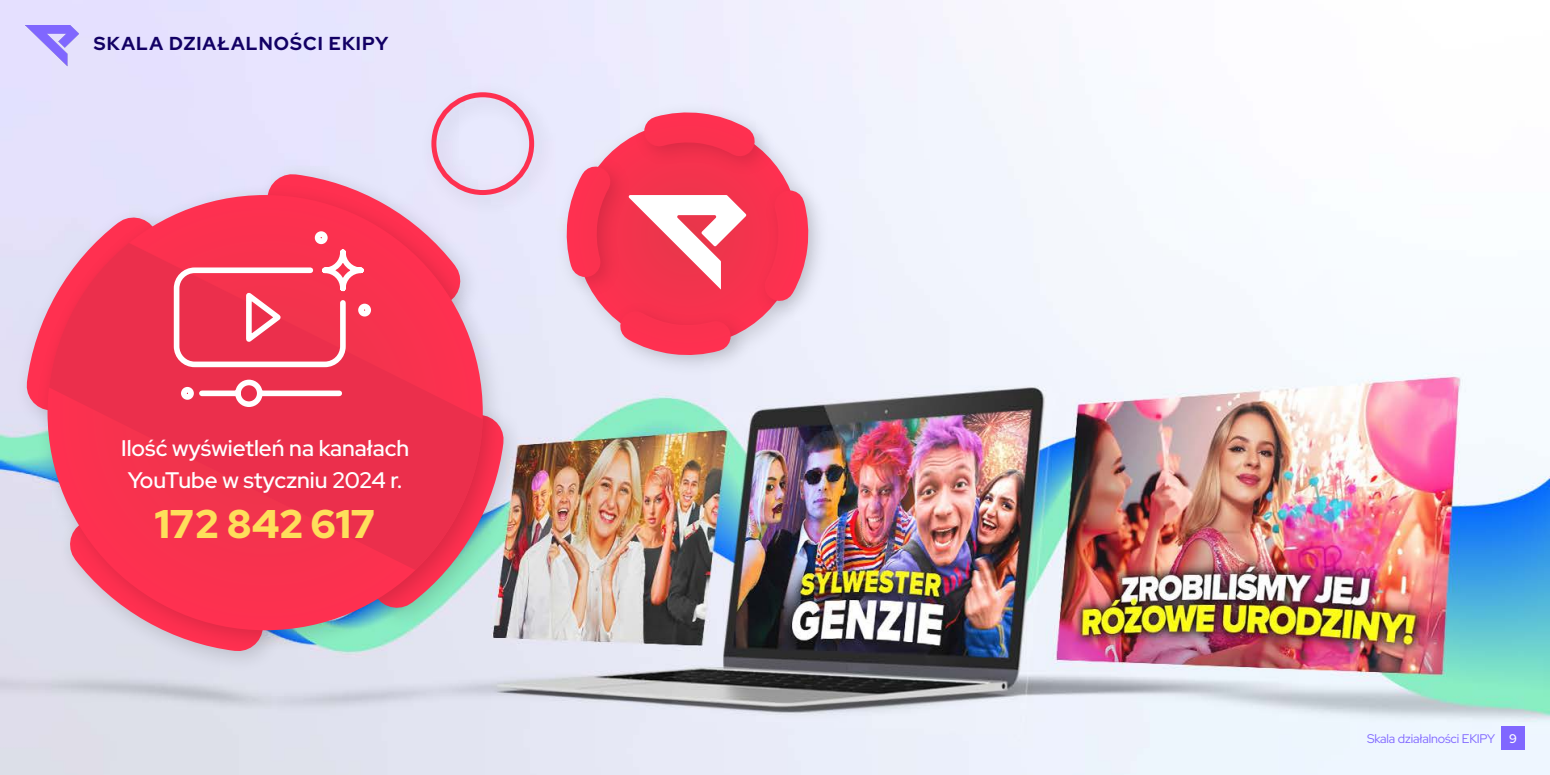
<style>
.page{position:relative;width:1550px;height:775px;background:#fff}
.page>*{position:absolute;margin:0;border:0;box-sizing:border-box;transform-origin:0 0}
.t1{font:900 40px "Red Hat Display";color:#fedf5b}
.t2{font:600 22.5px/32.5px "Red Hat Display";color:#fff}
.t3{font:700 18.75px "Red Hat Display";letter-spacing:.06em;color:#120064}
.t4{font:12.5px "Red Hat Display";letter-spacing:-.01em;color:#8067ff}
.s1{font-weight:500;color:#fff}
</style>
<div class="page">
<img style="left:0;top:0;width:1550px;height:775px">
<svg style="left:0;top:143px;width:535px;height:539px;background:#dad7e7"></svg>
<div style="left:34px;top:182px;width:472px;height:471px;background:#000;opacity:.15"></div>
<div style="left:48px;top:195px;width:435px;height:435px;background:#fd314f;border-radius:218px"></div>
<div style="left:419px;top:80px;width:138px;height:138px;background:#000;opacity:.15"></div>
<div style="left:431px;top:92px;width:103px;height:103px;border:5px solid #fff;border-radius:50%"></div>
<svg style="left:49px;top:243px;width:434px;height:327px;fill:#eb2f4c"></svg>
<svg style="left:171px;top:231px;width:203px;height:179px"></svg>
<div style="left:554px;top:100px;width:277px;height:278px;background:#ebedfc"></div>
<svg style="left:563px;top:112px;width:254px;height:252px"></svg>
<svg style="left:628px;top:195px;width:118px;height:95px;background:#f68493"></svg>
<div style="left:1501px;top:726px;width:24px;height:24px;background:#8067ff"></div>
<svg style="left:25px;top:25px;width:54px;height:41px;background:#bcaffd"></svg>
<p class="t3" style="left:94px;top:31px;width:296px">SKALA DZIAŁALNOŚCI EKIPY</p>
<p class="t2" style="left:121px;top:431px;width:290px">Ilość wyświetleń na kanałach<br>YouTube w styczniu 2024 r.</p>
<h1 class="t1" style="left:155px;top:498px;width:222px">172 842 617</h1>
<p class="t4" style="left:1367px;top:730px;width:151px">Skala działalności EKIPY <span class="s1">9</span></p>
</div>
